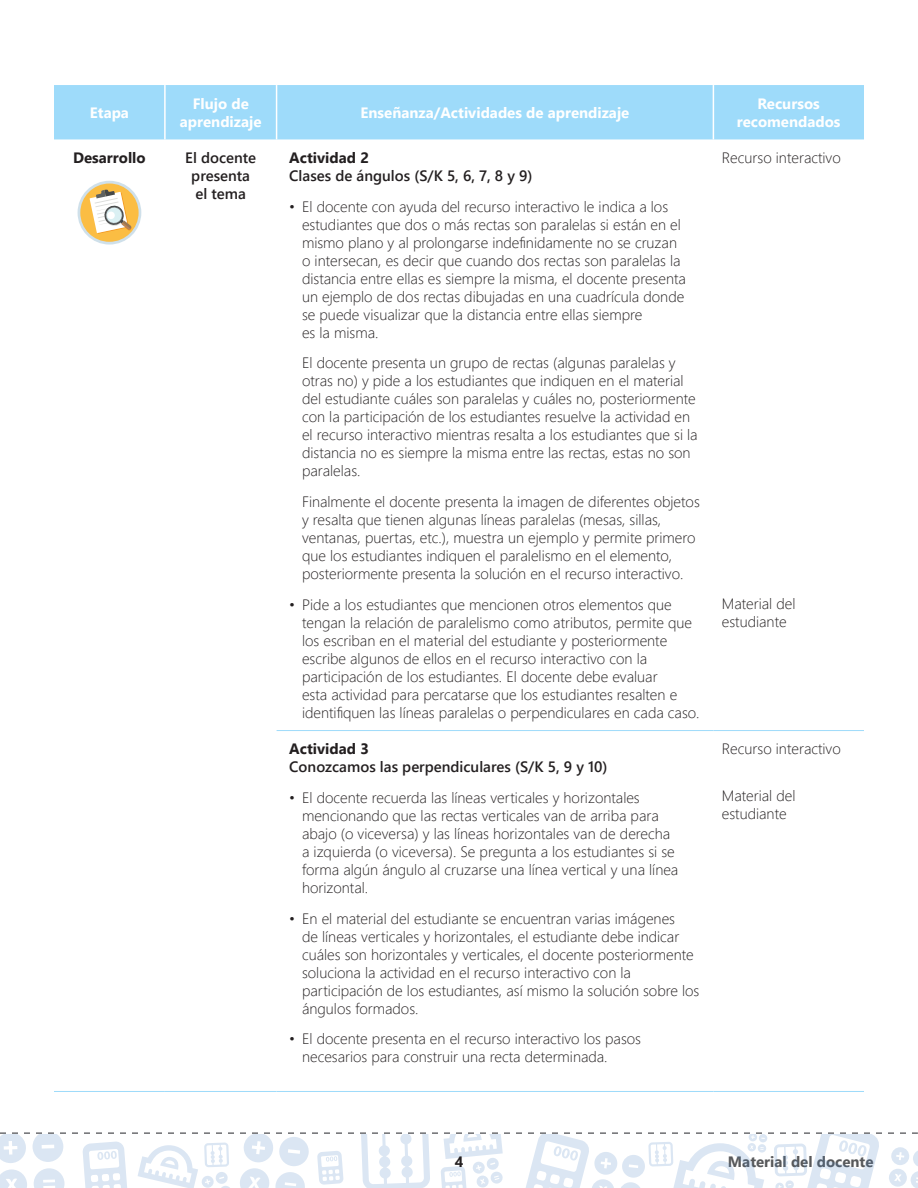
<style>
.page{position:relative;width:918px;height:1188px;background:#fff}
.page>*{position:absolute;margin:0;border:0;box-sizing:border-box;transform-origin:0 0}
.t1{font:300 15px/18px "Segoe UI";color:#231f20}
.t2{font:600 15px/18px "Segoe UI";color:#231f20;text-align:center}
.t3{font:700 15px/18px "Segoe UI";color:#fff;text-align:center}
.t4{font:700 15px "Segoe UI";color:#231f20}
.t5{font:700 15px "Segoe UI";color:#57585a}
</style>
<div class="page">
<svg style="left:0;top:1132px;width:918px;height:56px"></svg>
<div style="left:54px;top:85px;width:810px;height:54px;background:#9edbfa"></div>
<hr style="left:164px;top:85px;width:2px;height:54px;background:#fff">
<hr style="left:276px;top:85px;width:1px;height:54px;background:#fff">
<hr style="left:713px;top:85px;width:1px;height:54px;background:#fff">
<hr style="left:277px;top:730px;width:436px;height:1px;background:#9edbfa">
<hr style="left:713px;top:730px;width:151px;height:1px;background:#9edbfa">
<hr style="left:277px;top:1091px;width:436px;height:1px;background:#9edbfa">
<hr style="left:713px;top:1091px;width:151px;height:1px;background:#9edbfa">
<hr style="left:54px;top:1091px;width:111px;height:1px;background:#9edbfa">
<hr style="left:165px;top:1091px;width:112px;height:1px;background:#9edbfa">
<svg style="left:78px;top:181px;width:63px;height:64px"></svg>
<div style="left:80px;top:184px;width:59px;height:58px;background:#fbbd43;border-radius:50%"></div>
<svg style="left:90px;top:189px;width:42px;height:45px"></svg>
<p class="t3" style="left:90px;top:103px;width:41px">Etapa</p>
<p class="t3" style="left:180px;top:94px;width:83px">Flujo de aprendizaje</p>
<p class="t3" style="left:361px;top:103px;width:270px">Enseñanza/Actividades de aprendizaje</p>
<p class="t3" style="left:737px;top:94px;width:105px">Recursos recomendados</p>
<p class="t4" style="left:73px;top:145px;width:74px">Desarrollo</p>
<p class="t2" style="left:185px;top:148px;width:72px">El docente presenta el tema</p>
<p class="t4" style="left:289px;top:145px;width:81px">Actividad 2</p>
<p class="t1" style="left:722px;top:148px;width:120px">Recurso interactivo</p>
<p class="t2" style="left:289px;top:166px;width:245px">Clases de ángulos (S/K 5, 6, 7, 8 y 9)</p>
<p class="t1" style="left:302px;top:197px;width:385px;text-indent:-13px">• El docente con ayuda del recurso interactivo le indica a los estudiantes que dos o más rectas son paralelas si están en el mismo plano y al prolongarse indefinidamente no se cruzan o intersecan, es decir que cuando dos rectas son paralelas la distancia entre ellas es siempre la misma, el docente presenta un ejemplo de dos rectas dibujadas en una cuadrícula donde se puede visualizar que la distancia entre ellas siempre<br>es la misma.</p>
<p class="t1" style="left:302px;top:353px;width:397px">El docente presenta un grupo de rectas (algunas paralelas y otras no) y pide a los estudiantes que indiquen en el material del estudiante cuáles son paralelas y cuáles no, posteriormente con la participación de los estudiantes resuelve la actividad en el recurso interactivo mientras resalta a los estudiantes que si la distancia no es siempre la misma entre las rectas, estas no son paralelas.</p>
<p class="t1" style="left:302px;top:492px;width:399px">Finalmente el docente presenta la imagen de diferentes objetos y resalta que tienen algunas líneas paralelas (mesas, sillas, ventanas, puertas, etc.), muestra un ejemplo y permite primero que los estudiantes indiquen el paralelismo en el elemento, posteriormente presenta la solución en el recurso interactivo.</p>
<p class="t1" style="left:302px;top:595px;width:399px;text-indent:-13px">• Pide a los estudiantes que mencionen otros elementos que tengan la relación de paralelismo como atributos, permite que los escriban en el material del estudiante y posteriormente escribe algunos de ellos en el recurso interactivo con la participación de los estudiantes. El docente debe evaluar<br>esta actividad para percatarse que los estudiantes resalten e identifiquen las líneas paralelas o perpendiculares en cada caso.</p>
<p class="t1" style="left:722px;top:594px;width:75px">Material del estudiante</p>
<p class="t4" style="left:289px;top:737px;width:81px">Actividad 3</p>
<p class="t2" style="left:289px;top:758px;width:320px">Conozcamos las perpendiculares (S/K 5, 9 y 10)</p>
<p class="t1" style="left:302px;top:788px;width:378px;text-indent:-13px">• El docente recuerda las líneas verticales y horizontales mencionando que las rectas verticales van de arriba para abajo (o viceversa) y las líneas horizontales van de derecha a izquierda (o viceversa). Se pregunta a los estudiantes si se forma algún ángulo al cruzarse una línea vertical y una línea horizontal.</p>
<p class="t1" style="left:302px;top:909px;width:399px;text-indent:-13px">• En el material del estudiante se encuentran varias imágenes<br>de líneas verticales y horizontales, el estudiante debe indicar cuáles son horizontales y verticales, el docente posteriormente soluciona la actividad en el recurso interactivo con la participación de los estudiantes, así mismo la solución sobre los ángulos formados.</p>
<p class="t1" style="left:302px;top:1029px;width:341px;text-indent:-13px">• El docente presenta en el recurso interactivo los pasos necesarios para construir una recta determinada.</p>
<p class="t1" style="left:722px;top:739px;width:120px">Recurso interactivo</p>
<p class="t1" style="left:722px;top:786px;width:75px">Material del estudiante</p>
<p class="t4" style="left:455px;top:1150px;width:10px">4</p>
<p class="t5" style="left:728px;top:1149px;width:147px">Material del docente</p>
</div>
